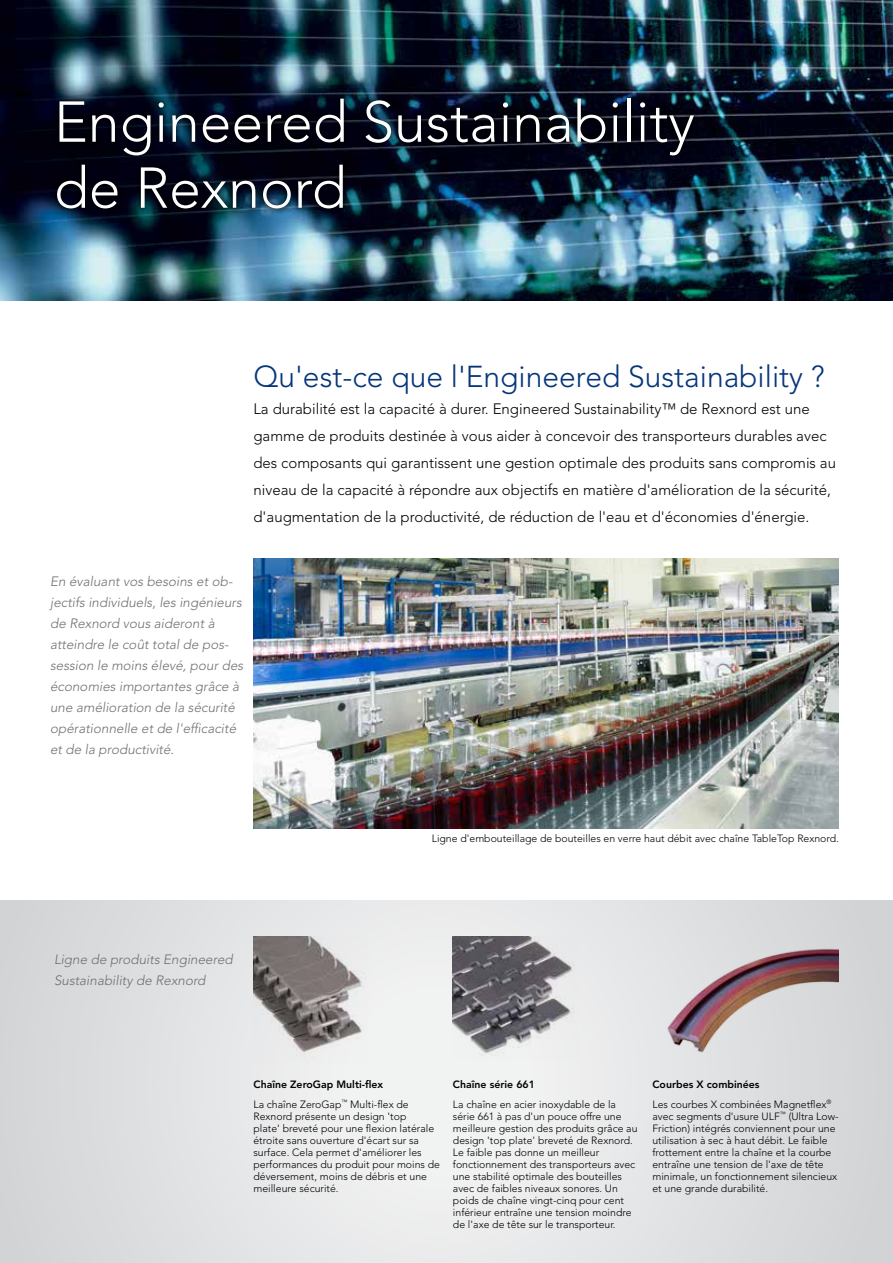
<style>
.page{position:relative;width:893px;height:1263px;background:#fff}
.page>*{position:absolute;margin:0;border:0;box-sizing:border-box;transform-origin:0 0}
.t1{font:300 57px/66px "Avenir LT Std";color:#fff}
.t2{font:300 30px "Avenir LT Std";color:#06357a}
.t3{font:300 15px/27px "Avenir LT Std";color:#000}
.t4{font:italic 300 13.5px/21px "Avenir LT Std";color:#717073}
.t5{font:300 10.5px/12px "Avenir LT Std";color:#000}
.t6{font:800 10.5px "Avenir LT Std";color:#000}
.s1{font-weight:800}
</style>
<div class="page">
<svg style="left:0;top:900px;width:893px;height:362px;background:#e2e3e4"></svg>
<img style="left:0;top:0;width:893px;height:300px">
<img style="left:253px;top:936px;width:115px;height:126px">
<img style="left:453px;top:936px;width:125px;height:125px">
<img style="left:652px;top:946px;width:187px;height:116px">
<div style="left:50px;top:91px;width:650px;height:124px;background:#000;opacity:.75"></div>
<img style="left:253px;top:558px;width:586px;height:270px">
<h1 class="t1" style="left:54px;top:89px;width:642px">Engineered Sustainability de Rexnord</h1>
<h2 class="t2" style="left:253px;top:359px;width:573px">Qu'est-ce que l'Engineered Sustainability ?</h2>
<p class="t3" style="left:253px;top:396px;width:584px">La durabilité est la capacité à durer. Engineered Sustainability™ de Rexnord est une gamme de produits destinée à vous aider à concevoir des transporteurs durables avec des composants qui garantissent une gestion optimale des produits sans compromis au niveau de la capacité à répondre aux objectifs en matière d'amélioration de la sécurité, d'augmentation de la productivité, de réduction de l'eau et d'économies d'énergie.</p>
<p class="t4" style="left:50px;top:571px;width:195px">En évaluant vos besoins et ob&shy;jectifs individuels, les ingénieurs de Rexnord vous aideront à atteindre le coût total de pos&shy;session le moins élevé, pour des économies importantes grâce à une amélioration de la sécurité opérationnelle et de l'efficacité et de la productivité.</p>
<p class="t5" style="left:432px;top:832px;width:409px">Ligne d'embouteillage de bouteilles en verre haut débit avec chaîne TableTop Rexnord.</p>
<p class="t4" style="left:54px;top:949px;width:180px">Ligne de produits Engineered<br>Sustainability de Rexnord</p>
<p class="t5" style="left:253px;top:1075px;width:157px;line-height:19.5px"><span class="s1">Chaîne ZeroGap Multi-flex<br></span>La chaîne ZeroGap<sup>™</sup> Multi-flex de</p>
<p class="t5" style="left:253px;top:1110px;width:188px">Rexnord présente un design 'top<br>plate' breveté pour une flexion latérale étroite sans ouverture d'écart sur sa surface. Cela permet d'améliorer les performances du produit pour moins de déversement, moins de débris et une meilleure sécurité.</p>
<p class="t6" style="left:453px;top:1078px;width:84px">Chaîne série 661</p>
<p class="t5" style="left:453px;top:1098px;width:186px">La chaîne en acier inoxydable de la série 661 à pas d'un pouce offre une meilleure gestion des produits grâce au design 'top plate' breveté de Rexnord.<br>Le faible pas donne un meilleur fonctionnement des transporteurs avec une stabilité optimale des bouteilles avec de faibles niveaux sonores. Un poids de chaîne vingt-cinq pour cent inférieur entraîne une tension moindre de l'axe de tête sur le transporteur.</p>
<p class="t5" style="left:652px;top:1075px;width:181px;line-height:19.5px"><span class="s1">Courbes X combinées<br></span>Les courbes X combinées Magnetflex<sup>®</sup></p>
<p class="t5" style="left:652px;top:1110px;width:188px">avec segments d'usure ULF<sup>™</sup> (Ultra Low-Friction) intégrés conviennent pour une utilisation à sec à haut débit. Le faible frottement entre la chaîne et la courbe entraîne une tension de l'axe de tête minimale, un fonctionnement silencieux et une grande durabilité.</p>
</div>
